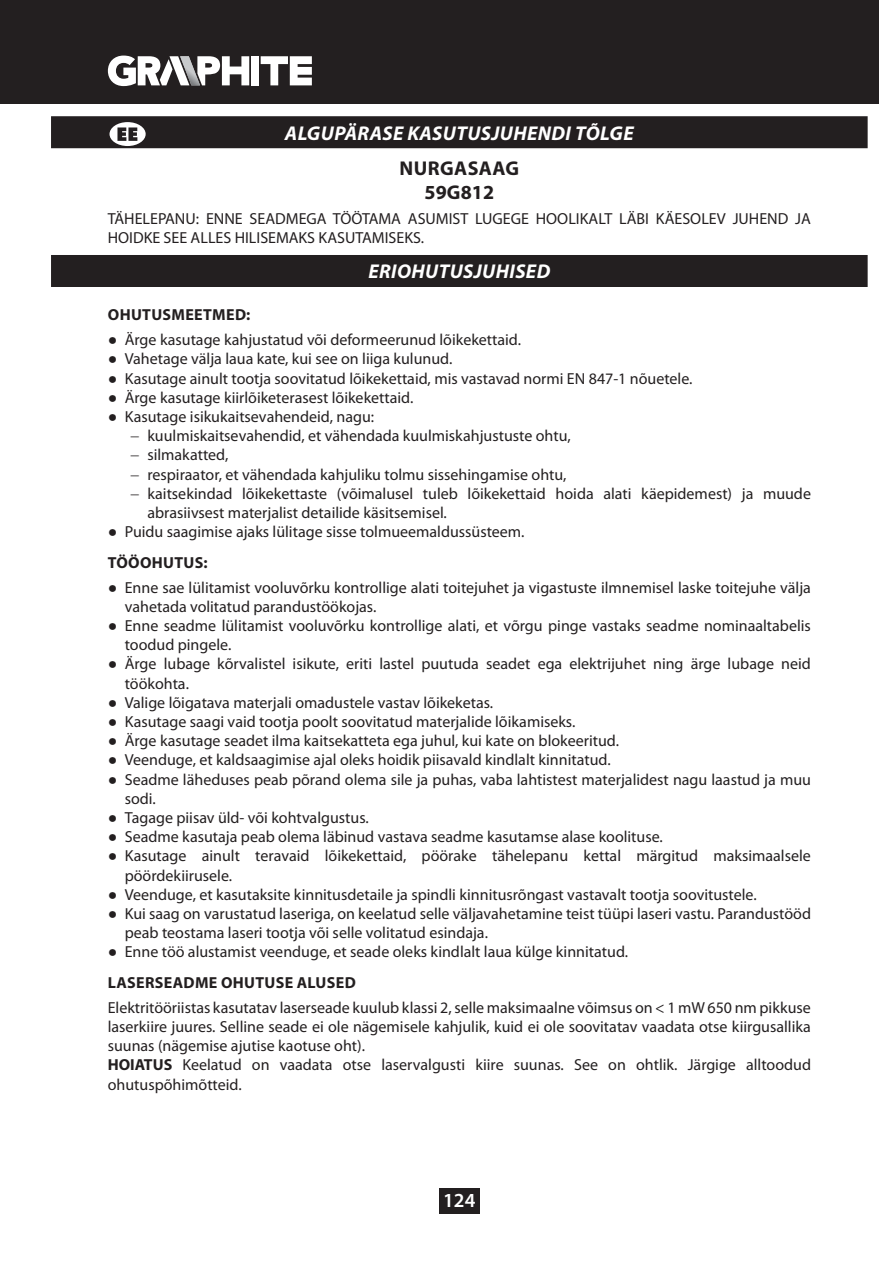
<style>
.page{position:relative;width:879px;height:1270px;background:#fff}
.page>*{position:absolute;margin:0;border:0;box-sizing:border-box;transform-origin:0 0}
.t1{font:italic 700 20px "Myriad Pro";letter-spacing:.02em;color:#fff}
.t2{font:700 20px/24px "Myriad Pro";letter-spacing:.02em;color:#231f20;text-align:center}
.t3{font:600 20px "Myriad Pro";color:#fff}
.t4{font:16px/19.2px "Myriad Pro";color:#231f20}
.t5{font:700 16px "Myriad Pro";letter-spacing:.02em;color:#231f20}
.s1{font-family:"Arial Narrow"}
.s2{font-weight:700}
</style>
<div class="page">
<div style="left:439px;top:1188px;width:41px;height:26px;background:#231f20"></div>
<div style="left:0;top:0;width:879px;height:103px;background:#231f20"></div>
<svg style="left:261px;top:56px;width:51px;height:29px"></svg>
<div style="left:251px;top:56px;width:8px;height:29px;background:#fff"></div>
<svg style="left:108px;top:56px;width:141px;height:30px"></svg>
<div style="left:51px;top:116px;width:816px;height:32px;background:#231f20"></div>
<div style="left:51px;top:255px;width:816px;height:32px;background:#231f20"></div>
<svg style="left:109px;top:121px;width:38px;height:26px"></svg>
<div style="left:108px;top:120px;width:39px;height:28px;border:2px solid #231f20;border-radius:50%"></div>
<svg style="left:117px;top:127px;width:20px;height:14px"></svg>
<p class="t1" style="left:285px;top:121px;width:350px">ALGUPÄRASE KASUTUSJUHENDI TÕLGE</p>
<p class="t2" style="left:400px;top:158px;width:121px">NURGASAAG<br>59G812</p>
<p class="t4" style="left:108px;top:210px;width:705px">TÄHELEPANU: ENNE SEADMEGA TÖÖTAMA ASUMIST LUGEGE HOOLIKALT LÄBI KÄESOLEV JUHEND JA<br>HOIDKE SEE ALLES HILISEMAKS KASUTAMISEKS.</p>
<p class="t1" style="left:368px;top:260px;width:183px">ERIOHUTUSJUHISED</p>
<p class="t5" style="left:108px;top:309px;width:144px">OHUTUSMEETMED:</p>
<p class="t4" style="left:108px;top:331px;width:415px"><span class="s1">●</span> Ärge kasutage kahjustatud või deformeerunud lõikekettaid.</p>
<p class="t4" style="left:108px;top:350px;width:346px"><span class="s1">●</span> Vahetage välja laua kate, kui see on liiga kulunud.</p>
<p class="t4" style="left:108px;top:370px;width:586px"><span class="s1">●</span> Kasutage ainult tootja soovitatud lõikekettaid, mis vastavad normi EN 847-1 nõuetele.</p>
<p class="t4" style="left:108px;top:389px;width:307px"><span class="s1">●</span> Ärge kasutage kiirlõiketerasest lõikekettaid.</p>
<p class="t4" style="left:108px;top:408px;width:268px"><span class="s1">●</span> Kasutage isikukaitsevahendeid, nagu:</p>
<p class="t4" style="left:130px;top:427px;width:442px">− kuulmiskaitsevahendid, et vähendada kuulmiskahjustuste ohtu,</p>
<p class="t4" style="left:130px;top:446px;width:100px">− silmakatted,</p>
<p class="t4" style="left:130px;top:466px;width:437px">− respiraator, et vähendada kahjuliku tolmu sissehingamise ohtu,</p>
<p class="t4" style="left:130px;top:485px;width:682px">− kaitsekindad lõikekettaste (võimalusel tuleb lõikekettaid hoida alati käepidemest) ja muude</p>
<p class="t4" style="left:147px;top:504px;width:301px">abrasiivsest materjalist detailide käsitsemisel.</p>
<p class="t4" style="left:108px;top:518px;width:418px;line-height:30.6px"><span class="s1">●</span> Puidu saagimise ajaks lülitage sisse tolmueemaldussüsteem.<br><span class="s2">TÖÖOHUTUS:</span></p>
<p class="t4" style="left:125px;top:579px;width:688px;text-indent:-17px"><span class="s1">●</span> Enne sae lülitamist vooluvõrku kontrollige alati toitejuhet ja vigastuste ilmnemisel laske toitejuhe välja vahetada volitatud parandustöökojas.</p>
<p class="t4" style="left:125px;top:617px;width:687px;text-indent:-17px"><span class="s1">●</span> Enne seadme lülitamist vooluvõrku kontrollige alati, et võrgu pinge vastaks seadme nominaaltabelis toodud pingele.</p>
<p class="t4" style="left:125px;top:655px;width:687px;text-indent:-17px"><span class="s1">●</span> Ärge lubage kõrvalistel isikute, eriti lastel puutuda seadet ega elektrijuhet ning ärge lubage neid töökohta.</p>
<p class="t4" style="left:108px;top:694px;width:387px"><span class="s1">●</span> Valige lõigatava materjali omadustele vastav lõikeketas.</p>
<p class="t4" style="left:108px;top:713px;width:469px"><span class="s1">●</span> Kasutage saagi vaid tootja poolt soovitatud materjalide lõikamiseks.</p>
<p class="t4" style="left:108px;top:732px;width:513px"><span class="s1">●</span> Ärge kasutage seadet ilma kaitsekatteta ega juhul, kui kate on blokeeritud.</p>
<p class="t4" style="left:108px;top:751px;width:504px"><span class="s1">●</span> Veenduge, et kaldsaagimise ajal oleks hoidik piisavald kindlalt kinnitatud.</p>
<p class="t4" style="left:125px;top:771px;width:688px;text-indent:-17px"><span class="s1">●</span> Seadme läheduses peab põrand olema sile ja puhas, vaba lahtistest materjalidest nagu laastud ja muu sodi.</p>
<p class="t4" style="left:108px;top:809px;width:262px"><span class="s1">●</span> Tagage piisav üld- või kohtvalgustus.</p>
<p class="t4" style="left:108px;top:828px;width:556px"><span class="s1">●</span> Seadme kasutaja peab olema läbinud vastava seadme kasutamse alase koolituse.</p>
<p class="t4" style="left:125px;top:847px;width:687px;text-indent:-17px"><span class="s1">●</span> Kasutage ainult teravaid lõikekettaid, pöörake tähelepanu kettal märgitud maksimaalsele pöördekiirusele.</p>
<p class="t4" style="left:108px;top:886px;width:650px"><span class="s1">●</span> Veenduge, et kasutaksite kinnitusdetaile ja spindli kinnitusrõngast vastavalt tootja soovitustele.</p>
<p class="t4" style="left:125px;top:905px;width:688px;text-indent:-17px"><span class="s1">●</span> Kui saag on varustatud laseriga, on keelatud selle väljavahetamine teist tüüpi laseri vastu. Parandustööd peab teostama laseri tootja või selle volitatud esindaja.</p>
<p class="t4" style="left:108px;top:938px;width:522px;line-height:30.6px"><span class="s1">●</span> Enne töö alustamist veenduge, et seade oleks kindlalt laua külge kinnitatud.<br><span class="s2">LASERSEADME OHUTUSE ALUSED</span></p>
<p class="t4" style="left:108px;top:999px;width:705px">Elektritööriistas kasutatav laserseade kuulub klassi 2, selle maksimaalne võimsus on &lt; 1 mW 650 nm pikkuse laserkiire juures. Selline seade ei ole nägemisele kahjulik, kuid ei ole soovitatav vaadata otse kiirgusallika suunas (nägemise ajutise kaotuse oht).<br><span class="s2">HOIATUS</span> Keelatud on vaadata otse laservalgusti kiire suunas. See on ohtlik. Järgige alltoodud ohutuspõhimõtteid.</p>
<p class="t3" style="left:443px;top:1192px;width:34px">124</p>
</div>
